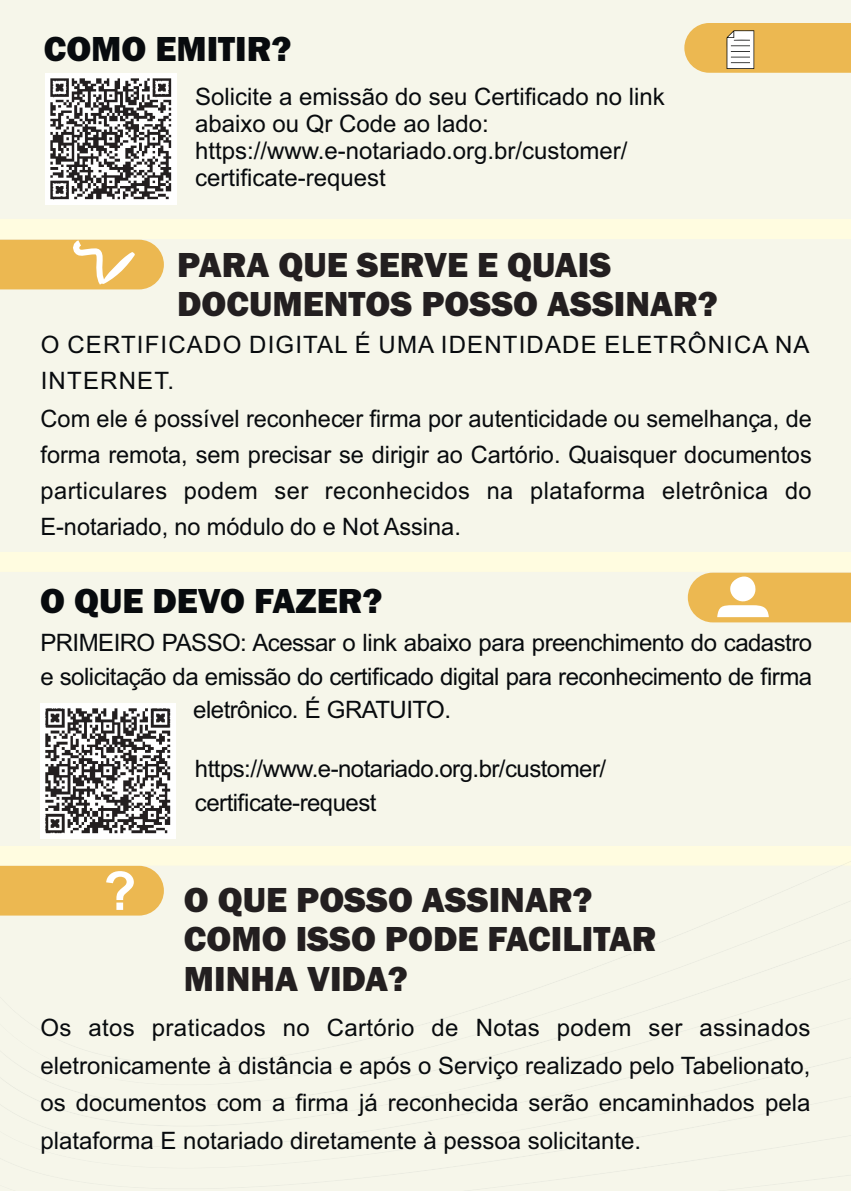
<style>
.page{position:relative;width:851px;height:1191px;background:#fff}
.page>*{position:absolute;margin:0;border:0;box-sizing:border-box;transform-origin:0 0}
.t1{font:700 53.6px "Arial";color:#fff}
.t2{font:800 36px/39.6px "Franklin Gothic";color:#231f20}
.t3{font:800 36px "Franklin Gothic";color:#080b0e}
.t4{font:24px/26.8px "Arial";color:#080b0e;text-align:justify}
.t5{font:24px/33.4px "Arial";letter-spacing:-.025em;color:#080b0e}
.t6{font:24px/36.2px "Arial";letter-spacing:.05em;color:#080b0e}
</style>
<div class="page">
<div style="left:0;top:0;width:850px;height:1191px;background:#f6f6ea"></div>
<svg style="left:684px;top:23px;width:166px;height:50px;background:#e9be68"></svg>
<svg style="left:0;top:239px;width:164px;height:51px;background:#edc066"></svg>
<svg style="left:687px;top:572px;width:163px;height:50px;background:#eec46e"></svg>
<div style="left:0;top:865px;width:164px;height:50px;background:#ecb851"></div>
<img style="left:46px;top:74px;width:130px;height:130px">
<img style="left:40px;top:704px;width:135px;height:135px">
<h2 class="t3" style="left:44px;top:35px;width:249px">COMO EMITIR?</h2>
<p class="t4" style="left:195px;top:86px;width:471px;text-align:left">Solicite a emissão do seu Certificado no link abaixo ou Qr Code ao lado: https://www.e-notariado.org.br/customer/ certificate-request</p>
<h2 class="t2" style="left:177px;top:248px;width:542px">PARA QUE SERVE E QUAIS<br>DOCUMENTOS POSSO ASSINAR?</h2>
<p class="t6" style="left:41px;top:328px;width:770px">O CERTIFICADO DIGITAL É UMA IDENTIDADE ELETRÔNICA NA<br>INTERNET.</p>
<p class="t4" style="left:41px;top:403px;width:772px;line-height:36.2px">Com ele é possível reconhecer firma por autenticidade ou semelhança, de forma remota, sem precisar se dirigir ao Cartório. Quaisquer documentos particulares podem ser reconhecidos na plataforma eletrônica do E-notariado, no módulo do e Not Assina.</p>
<h2 class="t3" style="left:40px;top:587px;width:343px">O QUE DEVO FAZER?</h2>
<p class="t5" style="left:40px;top:628px;width:773px">PRIMEIRO PASSO: Acessar o link abaixo para preenchimento do cadastro</p>
<p class="t5" style="left:40px;top:662px;width:773px">e solicitação da emissão do certificado digital para reconhecimento de firma</p>
<p class="t5" style="left:193px;top:695px;width:259px">eletrônico. É GRATUITO.</p>
<p class="t5" style="left:195px;top:754px;width:412px">https://www.e-notariado.org.br/customer/ certificate-request</p>
<h1 class="t1" style="left:103px;top:871px;width:34px">?</h1>
<h2 class="t2" style="left:184px;top:882px;width:474px">O QUE POSSO ASSINAR?<br>COMO ISSO PODE FACILITAR<br>MINHA VIDA?</h2>
<p class="t4" style="left:40px;top:1010px;width:771px;line-height:37.8px">Os atos praticados no Cartório de Notas podem ser assinados eletronicamente à distância e após o Serviço realizado pelo Tabelionato, os documentos com a firma já reconhecida serão encaminhados pela plataforma E notariado diretamente à pessoa solicitante.</p>
</div>
